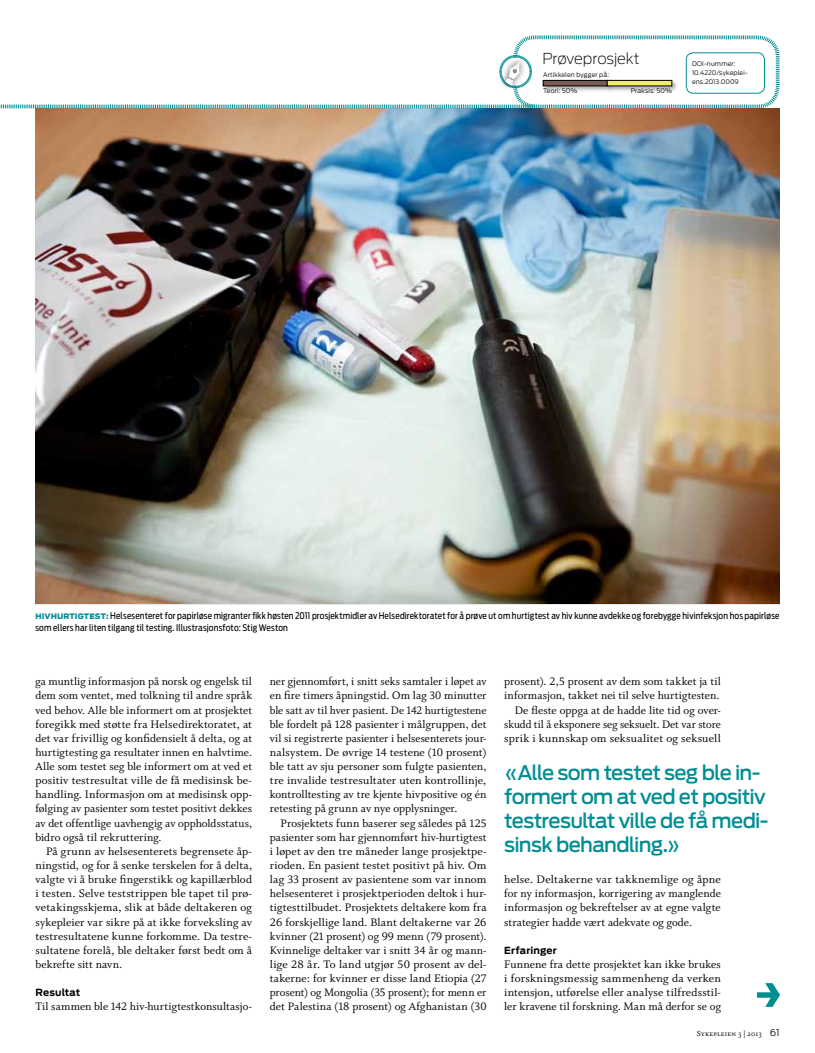
<style>
.page{position:relative;width:815px;height:1053px;background:#fff}
.page>*{position:absolute;margin:0;border:0;box-sizing:border-box;transform-origin:0 0}
.t1{font:500 20px/23.8px "Antenna";letter-spacing:-.035em;color:#008e93}
.t2{font:200 15px "Antenna";letter-spacing:-.01em;color:#000}
.t3{font:12.12px/14.1px "Whitman Roman LF";letter-spacing:.005em;color:#000;text-align:justify}
.t4{font:700 9.75px "Antenna";letter-spacing:.015em;color:#000}
.t5{font:9.12px/12.5px "Antenna Cond";letter-spacing:.015em;color:#000}
.t6{font:8.12px "Whitman Small Caps Os F";letter-spacing:.02em;color:#000}
.t7{font:300 6.25px "Antenna";letter-spacing:.02em;color:#000}
.t8{font:300 6.25px/8.8px "Antenna";color:#000}
.s1{font-family:"Antenna";font-weight:900;font-size:7.5px;color:#008e93}
.s2{font-family:"Antenna";font-weight:300;font-size:9.38px}
</style>
<div class="page">
<img style="left:35px;top:109px;width:745px;height:494px">
<svg style="left:0;top:35px;width:780px;height:74px"></svg>
<svg style="left:757px;top:983px;width:23px;height:23px"></svg>
<p class="t2" style="left:542px;top:50px;width:99px">Prøveprosjekt</p>
<p class="t7" style="left:543px;top:70px;width:68px">Artikkelen bygger på:</p>
<p class="t7" style="left:543px;top:87px;width:36px">Teori: 50%</p>
<p class="t7" style="left:631px;top:87px;width:43px">Praksis: 50%</p>
<p class="t7" style="left:692px;top:60px;width:45px">DOI-nummer:</p>
<p class="t8" style="left:692px;top:68px;width:57px">10.4220/sykeplei&shy;ens.2013.0009</p>
<p class="t5" style="left:35px;top:609px;width:746px"><span class="s1">HIVHURTIGTEST:</span> Helsesenteret for papirløse migranter fikk høsten 2011 prosjektmidler av Helsedirektoratet for å prøve ut om hurtigtest av hiv kunne avdekke og forebygge hivinfeksjon hos papirløse som ellers har liten tilgang til testing. Illustrasjonsfoto: Stig Weston</p>
<p class="t3" style="left:35px;top:674px;width:218px">ga muntlig informasjon på norsk og engelsk til dem som ventet, med tolkning til andre språk ved behov. Alle ble informert om at prosjektet foregikk med støtte fra Helsedirektoratet, at det var frivillig og konfidensielt å delta, og at hurtigtesting ga resultater innen en halvtime.<br>Alle som testet seg ble informert om at ved et positiv testresultat ville de få medisinsk be&shy;handling. Informasjon om at medisinsk opp&shy;følging av pasienter som testet positivt dekkes av det offentlige uavhengig av oppholdsstatus, bidro også til rekruttering.</p>
<p class="t3" style="left:35px;top:844px;width:218px;text-indent:11px">På grunn av helsesenterets begrensete åp&shy;ningstid, og for å senke terskelen for å delta, valgte vi å bruke fingerstikk og kapillærblod i testen. Selve teststrippen ble tapet til prø&shy;vetakingsskjema, slik at både deltakeren og sykepleier var sikre på at ikke forveksling av testresultatene kunne forkomme. Da testre&shy;sultatene forelå, ble deltaker først bedt om å bekrefte sitt navn.</p>
<p class="t4" style="left:35px;top:986px;width:46px">Resultat</p>
<p class="t3" style="left:35px;top:999px;width:218px">Til sammen ble 142 hiv-hurtigtestkonsultasjo-</p>
<p class="t3" style="left:270px;top:674px;width:218px">ner gjennomført, i snitt seks samtaler i løpet av en fire timers åpningstid. Om lag 30 minutter ble satt av til hver pasient. De 142 hurtigtestene ble fordelt på 128 pasienter i målgruppen, det vil si registrerte pasienter i helsesenterets jour&shy;nalsystem. De øvrige 14 testene (10 prosent) ble tatt av sju personer som fulgte pasienten, tre invalide testresultater uten kontrollinje, kontrolltesting av tre kjente hivpositive og én retesting på grunn av nye opplysninger.</p>
<p class="t3" style="left:270px;top:816px;width:218px;text-indent:11px">Prosjektets funn baserer seg således på 125 pasienter som har gjennomført hiv-hurtigtest i løpet av den tre måneder lange prosjektpe&shy;rioden. En pasient testet positivt på hiv. Om lag 33 prosent av pasientene som var innom helsesenteret i prosjektperioden deltok i hur&shy;tigtesttilbudet. Prosjektets deltakere kom fra 26 forskjellige land. Blant deltakerne var 26 kvinner (21 prosent) og 99 menn (79 prosent).<br>Kvinnelige deltaker var i snitt 34 år og mann&shy;lige 28 år. To land utgjør 50 prosent av del&shy;takerne: for kvinner er disse land Etiopia (27 prosent) og Mongolia (35 prosent); for menn er det Palestina (18 prosent) og Afghanistan (30</p>
<p class="t3" style="left:504px;top:674px;width:218px;text-align:right">prosent). 2,5 prosent av dem som takket ja til informasjon, takket nei til selve hurtigtesten.<br>De fleste oppga at de hadde lite tid og over&shy;skudd til å eksponere seg seksuelt. Det var store sprik i kunnskap om seksualitet og seksuell</p>
<h1 class="t1" style="left:504px;top:761px;width:266px">«Alle som testet seg ble in&shy;formert om at ved et positiv testresultat ville de få medi&shy;sinsk behandling.»</h1>
<p class="t3" style="left:504px;top:872px;width:218px">helse. Deltakerne var takknemlige og åpne for ny informasjon, korrigering av manglende informasjon og bekreftelser av at egne valgte strategier hadde vært adekvate og gode.</p>
<p class="t4" style="left:504px;top:944px;width:54px">Erfaringer</p>
<p class="t3" style="left:504px;top:957px;width:218px">Funnene fra dette prosjektet kan ikke brukes i forskningsmessig sammenheng da verken intensjon, utførelse eller analyse tilfredsstil&shy;ler kravene til forskning. Man må derfor se og</p>
<p class="t6" style="left:697px;top:1029px;width:84px">Sykepleien 3 | 2013 <span class="s2">61</span></p>
</div>
